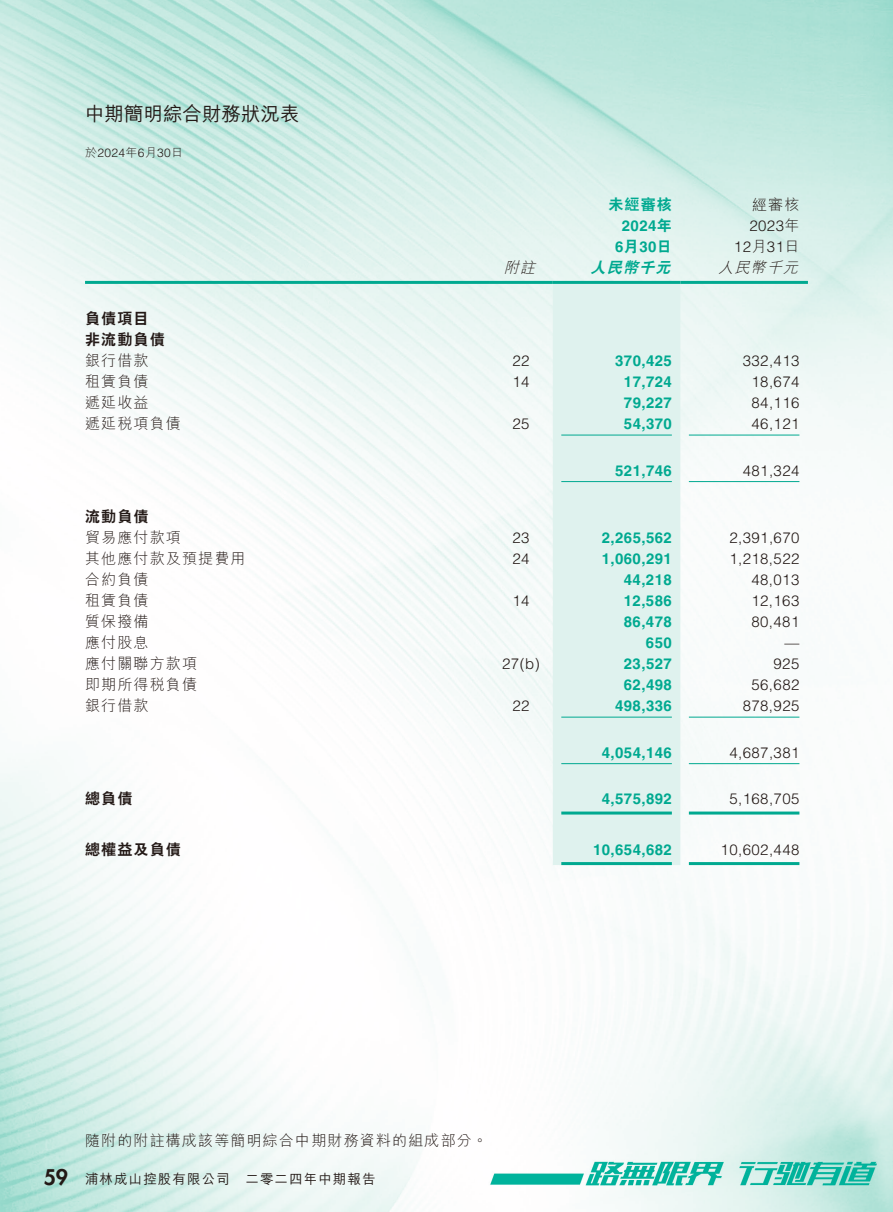
<style>
.page{position:relative;width:893px;height:1212px;background:#fff}
.page>*{position:absolute;margin:0;border:0;box-sizing:border-box;transform-origin:0 0}
.t1{font:800 21px "Futura Std";color:#231916}
.t2{font:500 19.5px "M Hei HK";color:#231916}
.t3{font:300 15px/21px "Helvetica LT Std";letter-spacing:.03em;color:#231916;text-align:right}
.t4{font:700 15px/21px "Helvetica LT Std";letter-spacing:.03em;color:#00a990;text-align:center}
.t5{font:300 15px "M Hei HK";letter-spacing:.08em;color:#231916}
.t6{font:800 15px/21px "C Hei 2 HK";letter-spacing:.08em;color:#231916}
.t7{font:italic 300 15px "M Hei HK";color:#231916}
.t8{font:italic 800 15px "C Hei 2 HK";color:#00a990}
.t9{font:800 15px "C Hei 2 HK";color:#00a990}
.t10{font:500 13.5px "M Hei HK";letter-spacing:.08em;color:#231916}
.t11{font:300 12px "Helvetica LT Std";letter-spacing:.03em;color:#231916}
.s1{font-family:"M Hei HK"}
.s2{font-family:"C Hei 2 HK";font-weight:800}
</style>
<div class="page">
<img style="left:0;top:0;width:893px;height:1212px">
<div style="left:553px;top:284px;width:127px;height:581px;background:#dff2ee"></div>
<hr style="left:85px;top:281px;width:404px;height:3px;background:#00a990">
<hr style="left:489px;top:281px;width:64px;height:3px;background:#00a990">
<hr style="left:553px;top:281px;width:127px;height:3px;background:#00a990">
<hr style="left:680px;top:281px;width:128px;height:3px;background:#00a990">
<hr style="left:561px;top:435px;width:111px;height:1px;background:#00a990">
<hr style="left:689px;top:435px;width:110px;height:1px;background:#00a990">
<hr style="left:561px;top:481px;width:111px;height:1px;background:#00a990">
<hr style="left:689px;top:481px;width:110px;height:1px;background:#00a990">
<hr style="left:561px;top:717px;width:111px;height:1px;background:#00a990">
<hr style="left:689px;top:717px;width:110px;height:1px;background:#00a990">
<hr style="left:561px;top:763px;width:111px;height:1px;background:#00a990">
<hr style="left:689px;top:763px;width:110px;height:1px;background:#00a990">
<hr style="left:561px;top:811px;width:111px;height:3px;background:#00a990">
<hr style="left:689px;top:811px;width:110px;height:3px;background:#00a990">
<hr style="left:561px;top:862px;width:111px;height:3px;background:#00a990">
<hr style="left:689px;top:862px;width:110px;height:3px;background:#00a990">
<h2 class="t2" style="left:85px;top:99px;width:216px">中期簡明綜合財務狀況表</h2>
<p class="t11" style="left:85px;top:145px;width:100px"><span class="s1">於</span>2024<span class="s1">年 月</span>6 30<span class="s1">日</span></p>
<p class="t7" style="left:504px;top:260px;width:37px">附註</p>
<p class="t9" style="left:608px;top:197px;width:65px">未經審核</p>
<p class="t4" style="left:615px;top:215px;width:58px">2024<span class="s2">年<br>月</span>6 30<span class="s2">日</span></p>
<p class="t3" style="left:734px;top:215px;width:67px">2023<span class="s1">年<br></span>12<span class="s1">月</span>31<span class="s1">日</span></p>
<p class="t7" style="left:718px;top:260px;width:85px">人民幣千元</p>
<p class="t5" style="left:752px;top:197px;width:49px">經審核</p>
<p class="t8" style="left:591px;top:260px;width:85px">人民幣千元</p>
<p class="t6" style="left:85px;top:308px;width:81px">負債項目非流動負債</p>
<p class="t5" style="left:85px;top:353px;width:65px">銀行借款</p>
<p class="t3" style="left:512px;top:350px;width:19px">22</p>
<p class="t4" style="left:615px;top:350px;width:58px">370,425</p>
<p class="t3" style="left:743px;top:350px;width:58px">332,413</p>
<p class="t5" style="left:85px;top:374px;width:65px">租賃負債</p>
<p class="t3" style="left:512px;top:371px;width:19px">14</p>
<p class="t4" style="left:624px;top:371px;width:49px">17,724</p>
<p class="t3" style="left:751px;top:371px;width:49px">18,674</p>
<p class="t5" style="left:85px;top:395px;width:65px">遞延收益</p>
<p class="t4" style="left:624px;top:392px;width:49px">79,227</p>
<p class="t3" style="left:751px;top:392px;width:49px">84,116</p>
<p class="t5" style="left:85px;top:416px;width:97px">遞延稅項負債</p>
<p class="t3" style="left:512px;top:413px;width:19px">25</p>
<p class="t4" style="left:624px;top:413px;width:49px">54,370</p>
<p class="t3" style="left:751px;top:413px;width:49px">46,121</p>
<p class="t4" style="left:615px;top:459px;width:58px">521,746</p>
<p class="t3" style="left:743px;top:459px;width:58px">481,324</p>
<p class="t6" style="left:85px;top:506px;width:65px">流動負債</p>
<p class="t5" style="left:85px;top:530px;width:97px">貿易應付款項</p>
<p class="t3" style="left:512px;top:527px;width:19px">23</p>
<p class="t4" style="left:602px;top:527px;width:72px">2,265,562</p>
<p class="t3" style="left:729px;top:527px;width:72px">2,391,670</p>
<p class="t5" style="left:85px;top:551px;width:162px">其他應付款及預提費用</p>
<p class="t3" style="left:512px;top:548px;width:19px">24</p>
<p class="t4" style="left:602px;top:548px;width:72px">1,060,291</p>
<p class="t3" style="left:729px;top:548px;width:72px">1,218,522</p>
<p class="t5" style="left:85px;top:572px;width:65px">合約負債</p>
<p class="t4" style="left:624px;top:569px;width:49px">44,218</p>
<p class="t3" style="left:751px;top:569px;width:49px">48,013</p>
<p class="t5" style="left:85px;top:593px;width:65px">租賃負債</p>
<p class="t3" style="left:512px;top:590px;width:19px">14</p>
<p class="t4" style="left:624px;top:590px;width:49px">12,586</p>
<p class="t3" style="left:751px;top:590px;width:49px">12,163</p>
<p class="t5" style="left:85px;top:614px;width:65px">質保撥備</p>
<p class="t4" style="left:624px;top:611px;width:49px">86,478</p>
<p class="t3" style="left:751px;top:611px;width:49px">80,481</p>
<p class="t5" style="left:85px;top:635px;width:65px">應付股息</p>
<p class="t4" style="left:646px;top:632px;width:27px">650</p>
<p class="t3" style="left:784px;top:632px;width:16px">—</p>
<p class="t5" style="left:85px;top:656px;width:114px">應付關聯方款項</p>
<p class="t3" style="left:502px;top:653px;width:39px">27 b( (</p>
<p class="t4" style="left:624px;top:653px;width:49px">23,527</p>
<p class="t3" style="left:773px;top:653px;width:27px">925</p>
<p class="t5" style="left:85px;top:677px;width:114px">即期所得稅負債</p>
<p class="t4" style="left:624px;top:674px;width:49px">62,498</p>
<p class="t3" style="left:751px;top:674px;width:49px">56,682</p>
<p class="t5" style="left:85px;top:698px;width:65px">銀行借款</p>
<p class="t3" style="left:512px;top:695px;width:19px">22</p>
<p class="t4" style="left:615px;top:695px;width:58px">498,336</p>
<p class="t3" style="left:743px;top:695px;width:58px">878,925</p>
<p class="t4" style="left:602px;top:741px;width:72px">4,054,146</p>
<p class="t3" style="left:729px;top:742px;width:72px">4,687,381</p>
<p class="t6" style="left:85px;top:788px;width:49px">總負債</p>
<p class="t4" style="left:602px;top:788px;width:72px">4,575,892</p>
<p class="t3" style="left:729px;top:788px;width:72px">5,168,705</p>
<p class="t6" style="left:85px;top:838px;width:97px">總權益及負債</p>
<p class="t4" style="left:593px;top:839px;width:80px">10,654,682</p>
<p class="t3" style="left:721px;top:839px;width:80px">10,602,448</p>
<h1 class="t1" style="left:44px;top:1164px;width:26px">59</h1>
<p class="t5" style="left:85px;top:1133px;width:404px">隨附的附註構成該等簡明綜合中期財務資料的組成部分。</p>
<p class="t10" style="left:85px;top:1169px;width:146px">浦林成山控股有限公司</p>
<p class="t10" style="left:245px;top:1169px;width:132px">二零二四年中期報告</p>
</div>
